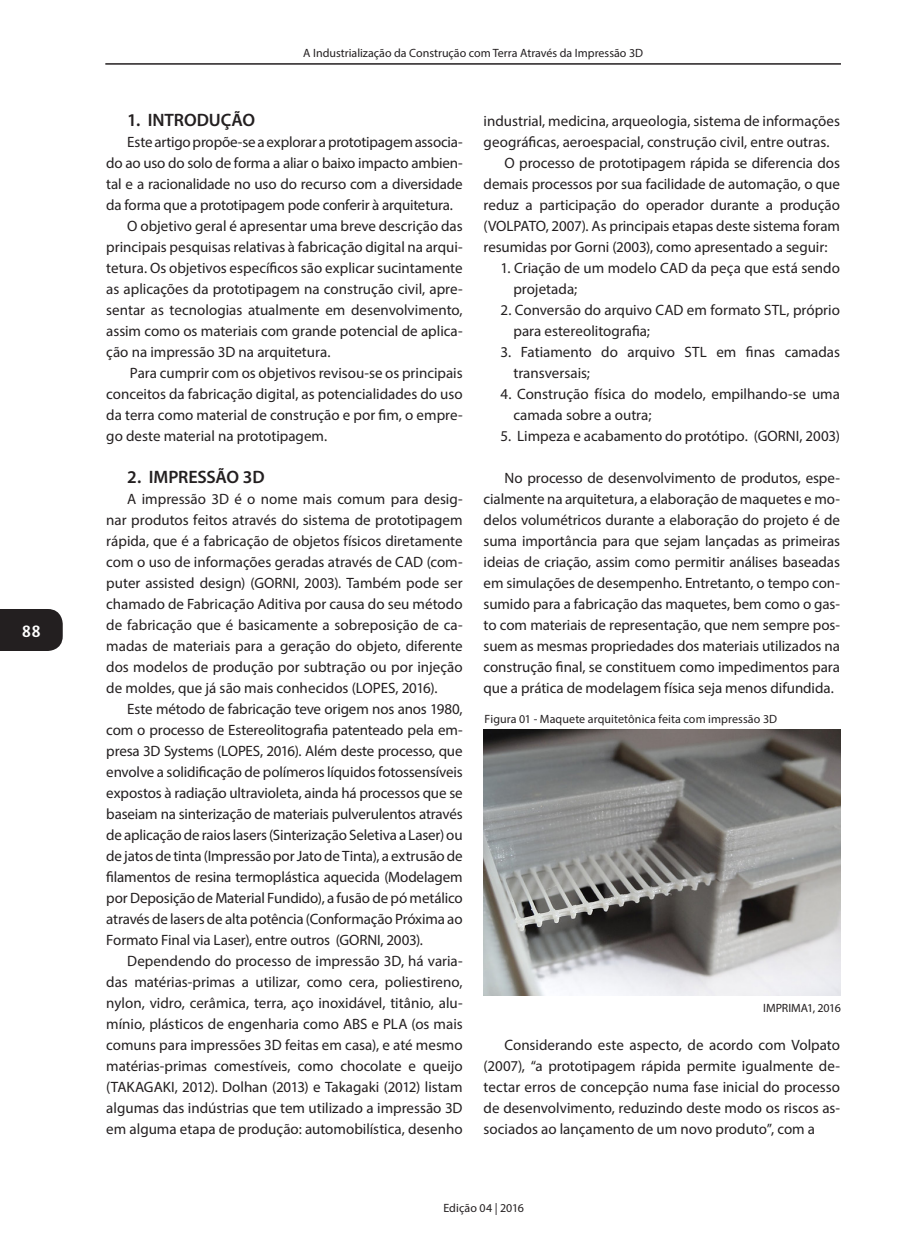
<style>
.page{position:relative;width:903px;height:1260px;background:#fff}
.page>*{position:absolute;margin:0;border:0;box-sizing:border-box;transform-origin:0 0}
.subtitulo{font:600 18px "Myriad Pro";letter-spacing:-.005em;color:#231f20}
.t1{font:18px "Amaranth";color:#fff}
.texto{font:15px/21px "Myriad Pro";color:#231f20;text-align:justify}
.figura_e_legenda_ima{font:12px "Myriad Pro";color:#231f20}
.fonte_imagens{font:12px "Myriad Pro";letter-spacing:-.005em;color:#231f20}
</style>
<div class="page">
<div style="left:0;top:609px;width:63px;height:42px;background:#231f20"></div>
<hr style="left:105px;top:63px;width:736px;height:2px;background:#231f20">
<img style="left:484px;top:729px;width:357px;height:266px">
<p class="t1" style="left:22px;top:620px;width:20px">88</p>
<p class="figura_e_legenda_ima" style="left:303px;top:45px;width:342px">A Industrialização da Construção com Terra Através da Impressão 3D</p>
<p class="subtitulo" style="left:127px;top:108px;width:129px">1. INTRODUÇÃO</p>
<p class="texto" style="left:106px;top:131px;width:358px;text-indent:21px">Este artigo propõe-se a explorar a prototipagem associa&shy;do ao uso do solo de forma a aliar o baixo impacto ambien&shy;tal e a racionalidade no uso do recurso com a diversidade da forma que a prototipagem pode conferir à arquitetura.</p>
<p class="texto" style="left:106px;top:215px;width:358px;text-indent:21px">O objetivo geral é apresentar uma breve descrição das principais pesquisas relativas à fabricação digital na arqui&shy;tetura. Os objetivos específicos são explicar sucintamente as aplicações da prototipagem na construção civil, apre&shy;sentar as tecnologias atualmente em desenvolvimento, assim como os materiais com grande potencial de aplica&shy;ção na impressão 3D na arquitetura.</p>
<p class="texto" style="left:106px;top:362px;width:358px;text-indent:24px">Para cumprir com os objetivos revisou-se os principais conceitos da fabricação digital, as potencialidades do uso da terra como material de construção e por fim, o empre&shy;go deste material na prototipagem.</p>
<p class="subtitulo" style="left:127px;top:465px;width:139px">2. IMPRESSÃO 3D</p>
<p class="texto" style="left:106px;top:488px;width:358px;text-indent:21px">A impressão 3D é o nome mais comum para desig&shy;nar produtos feitos através do sistema de prototipagem rápida, que é a fabricação de objetos físicos diretamente com o uso de informações geradas através de CAD (com&shy;puter assisted design) (GORNI, 2003). Também pode ser chamado de Fabricação Aditiva por causa do seu método de fabricação que é basicamente a sobreposição de ca&shy;madas de materiais para a geração do objeto, diferente dos modelos de produção por subtração ou por injeção de moldes, que já são mais conhecidos (LOPES, 2016).</p>
<p class="texto" style="left:106px;top:698px;width:358px;text-indent:21px">Este método de fabricação teve origem nos anos 1980, com o processo de Estereolitografia patenteado pela em&shy;presa 3D Systems (LOPES, 2016). Além deste processo, que envolve a solidificação de polímeros líquidos fotossensíveis expostos à radiação ultravioleta, ainda há processos que se baseiam na sinterização de materiais pulverulentos através de aplicação de raios lasers (Sinterização Seletiva a Laser) ou de jatos de tinta (Impressão por Jato de Tinta), a extrusão de filamentos de resina termoplástica aquecida (Modelagem por Deposição de Material Fundido), a fusão de pó metálico através de lasers de alta potência (Conformação Próxima ao Formato Final via Laser), entre outros (GORNI, 2003).</p>
<p class="texto" style="left:106px;top:950px;width:358px;text-indent:21px">Dependendo do processo de impressão 3D, há varia&shy;das matérias-primas a utilizar, como cera, poliestireno, nylon, vidro, cerâmica, terra, aço inoxidável, titânio, alu&shy;mínio, plásticos de engenharia como ABS e PLA (os mais comuns para impressões 3D feitas em casa), e até mesmo matérias-primas comestíveis, como chocolate e queijo (TAKAGAKI, 2012). Dolhan (2013) e Takagaki (2012) listam algumas das indústrias que tem utilizado a impressão 3D em alguma etapa de produção: automobilística, desenho</p>
<p class="texto" style="left:484px;top:110px;width:358px">industrial, medicina, arqueologia, sistema de informações geográficas, aeroespacial, construção civil, entre outras.</p>
<p class="texto" style="left:484px;top:152px;width:358px;text-indent:21px">O processo de prototipagem rápida se diferencia dos demais processos por sua facilidade de automação, o que reduz a participação do operador durante a produção (VOLPATO, 2007). As principais etapas deste sistema foram resumidas por Gorni (2003), como apresentado a seguir:</p>
<p class="texto" style="left:513px;top:257px;width:328px;text-indent:-13px">1. Criação de um modelo CAD da peça que está sendo projetada;</p>
<p class="texto" style="left:513px;top:299px;width:328px;text-indent:-13px">2. Conversão do arquivo CAD em formato STL, próprio para estereolitografia;</p>
<p class="texto" style="left:513px;top:341px;width:328px;text-indent:-13px">3. Fatiamento do arquivo STL em finas camadas transversais;</p>
<p class="texto" style="left:513px;top:383px;width:328px;text-indent:-13px">4. Construção física do modelo, empilhando-se uma camada sobre a outra;</p>
<p class="texto" style="left:501px;top:425px;width:341px">5. Limpeza e acabamento do protótipo. (GORNI, 2003)</p>
<p class="texto" style="left:484px;top:467px;width:358px;text-indent:21px">No processo de desenvolvimento de produtos, espe&shy;cialmente na arquitetura, a elaboração de maquetes e mo&shy;delos volumétricos durante a elaboração do projeto é de suma importância para que sejam lançadas as primeiras ideias de criação, assim como permitir análises baseadas em simulações de desempenho. Entretanto, o tempo con&shy;sumido para a fabricação das maquetes, bem como o gas&shy;to com materiais de representação, que nem sempre pos&shy;suem as mesmas propriedades dos materiais utilizados na construção final, se constituem como impedimentos para que a prática de modelagem física seja menos difundida.</p>
<p class="figura_e_legenda_ima" style="left:485px;top:712px;width:294px">Figura 01 - Maquete arquitetônica feita com impressão 3D</p>
<p class="fonte_imagens" style="left:763px;top:1001px;width:79px">IMPRIMA1, 2016</p>
<p class="texto" style="left:484px;top:1034px;width:358px;text-indent:21px">Considerando este aspecto, de acordo com Volpato (2007), “a prototipagem rápida permite igualmente de&shy;tectar erros de concepção numa fase inicial do processo de desenvolvimento, reduzindo deste modo os riscos as&shy;sociados ao lançamento de um novo produto”, com a</p>
<p class="figura_e_legenda_ima" style="left:443px;top:1200px;width:82px">Edição 04 | 2016</p>
</div>
